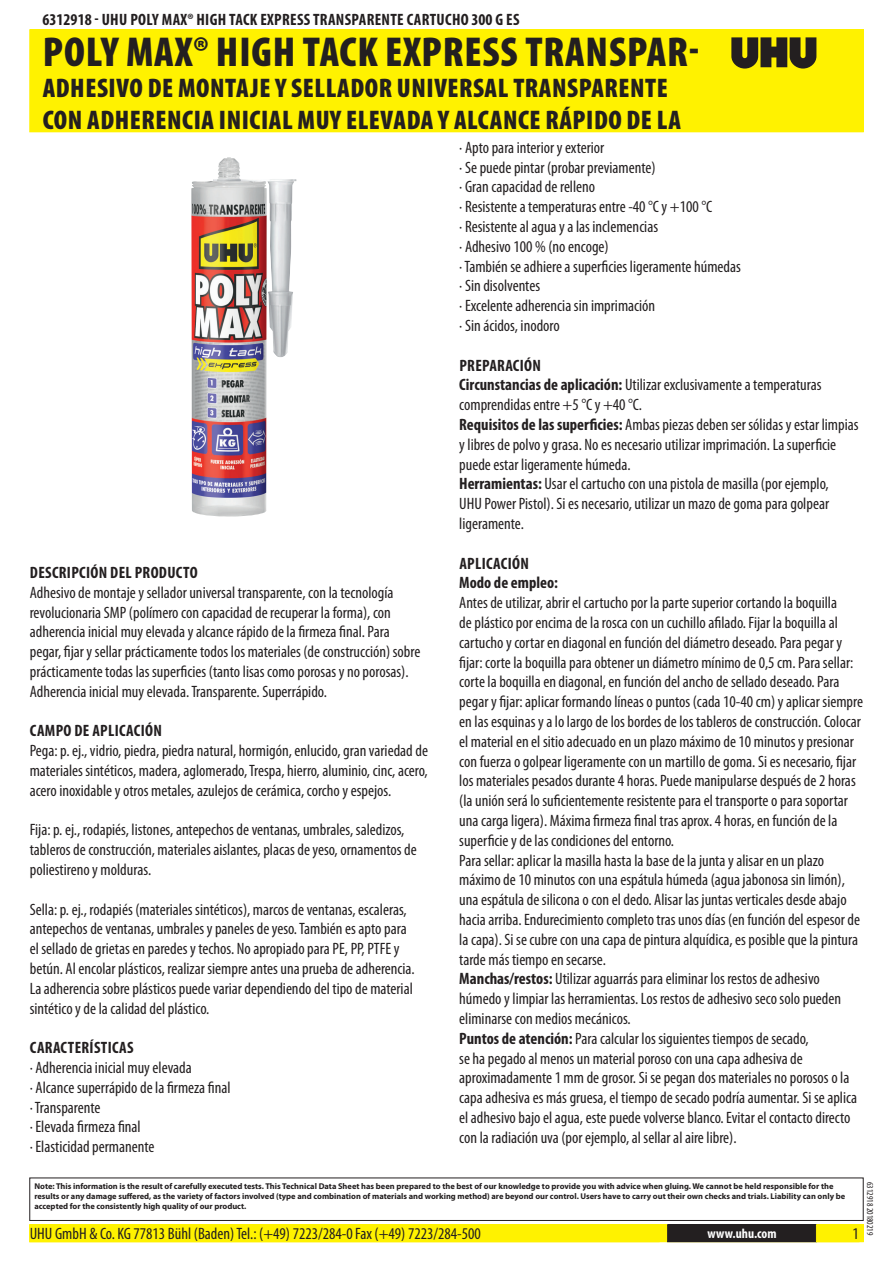
<style>
.page{position:relative;width:893px;height:1263px;background:#fff}
.page>*{position:absolute;margin:0;border:0;box-sizing:border-box;transform-origin:0 0}
.PageHeaderBlack{font:900 condensed 42px "Myriad Pro";letter-spacing:.02em;color:#231f20}
.PageSubheaderBlack{font:900 condensed 27px/32.4px "Myriad Pro";letter-spacing:.02em;color:#231f20}
.Regular{font:condensed 16.5px/19.8px "Myriad Pro";color:#231f20}
.TOCItem{font:700 condensed 16.5px "Myriad Pro";letter-spacing:.02em;color:#231f20}
.ContactDataBlack{font:condensed 16.5px "Myriad Pro";color:#231f20}
.Regular-2{font:700 condensed 16.5px "Myriad Pro";color:#231f20}
.URL{font:700 condensed 13.5px "Myriad Pro";letter-spacing:.015em;color:#fff}
.Revisie{font:condensed 9px "Myriad Pro";color:#231f20}
.Disclaimer{font:700 8.4px/10.1px "Myriad Pro";color:#231f20}
.s1{font-weight:700}
</style>
<div class="page">
<div style="left:30px;top:30px;width:833px;height:102px;background:#fff200"></div>
<svg style="left:731px;top:37px;width:85px;height:32px"></svg>
<div style="left:29px;top:1177px;width:835px;height:44px;border:1px solid #231f20"></div>
<div style="left:30px;top:1225px;width:833px;height:17px;background:#fff200"></div>
<div style="left:29px;top:1224px;width:835px;height:18px;border:1px solid #fff200"></div>
<div style="left:668px;top:1225px;width:148px;height:17px;background:#231f20"></div>
<div style="left:667px;top:1224px;width:150px;height:18px;border:1px solid #231f20"></div>
<img style="left:191px;top:157px;width:106px;height:359px">
<p class="TOCItem" style="left:43px;top:9px;width:478px">6312918 - UHU Poly Max® High Tack Express Transparente Cartucho 300 g ES</p>
<p class="PageHeaderBlack" style="left:43px;top:25px;width:658px">POLY MAX® HIGH TACK EXPRESS TRANSPAR-</p>
<p class="PageSubheaderBlack" style="left:43px;top:71px;width:640px">ADHESIVO DE MONTAJE Y SELLADOR UNIVERSAL TRANSPARENTE<br>CON ADHERENCIA INICIAL MUY ELEVADA Y ALCANCE RÁPIDO DE LA</p>
<p class="TOCItem" style="left:30px;top:562px;width:169px">Descripción del producto</p>
<p class="Regular" style="left:30px;top:582px;width:392px">Adhesivo de montaje y sellador universal transparente, con la tecnología revolucionaria SMP (polímero con capacidad de recuperar la forma), con adherencia inicial muy elevada y alcance rápido de la firmeza final. Para pegar, fijar y sellar prácticamente todos los materiales (de construcción) sobre prácticamente todas las superficies (tanto lisas como porosas y no porosas).<br>Adherencia inicial muy elevada. Transparente. Superrápido.</p>
<p class="TOCItem" style="left:30px;top:720px;width:134px">Campo de aplicación</p>
<p class="Regular" style="left:30px;top:741px;width:400px;text-align:justify">Pega: p. ej., vidrio, piedra, piedra natural, hormigón, enlucido, gran variedad de materiales sintéticos, madera, aglomerado, Trespa, hierro, aluminio, cinc, acero, acero inoxidable y otros metales, azulejos de cerámica, corcho y espejos.</p>
<p class="Regular" style="left:30px;top:820px;width:388px">Fija: p. ej., rodapiés, listones, antepechos de ventanas, umbrales, saledizos, tableros de construcción, materiales aislantes, placas de yeso, ornamentos de poliestireno y molduras.</p>
<p class="Regular" style="left:30px;top:899px;width:387px">Sella: p. ej., rodapiés (materiales sintéticos), marcos de ventanas, escaleras, antepechos de ventanas, umbrales y paneles de yeso. También es apto para el sellado de grietas en paredes y techos. No apropiado para PE, PP, PTFE y betún. Al encolar plásticos, realizar siempre antes una prueba de adherencia.<br>La adherencia sobre plásticos puede variar dependiendo del tipo de material sintético y de la calidad del plástico.</p>
<p class="TOCItem" style="left:30px;top:1037px;width:105px">Caracte rísticas</p>
<p class="Regular" style="left:30px;top:1057px;width:164px">· Adherencia inicial muy elevada</p>
<p class="Regular" style="left:30px;top:1077px;width:202px">· Alcance superrápido de la firmeza final</p>
<p class="Regular" style="left:30px;top:1097px;width:72px">· Transparente</p>
<p class="Regular" style="left:30px;top:1117px;width:112px">· Elevada firmeza final</p>
<p class="Regular" style="left:30px;top:1137px;width:126px">· Elasticidad permanente</p>
<p class="Regular" style="left:459px;top:137px;width:147px">· Apto para interior y exterior</p>
<p class="Regular" style="left:459px;top:157px;width:198px">· Se puede pintar (probar previamente)</p>
<p class="Regular" style="left:459px;top:177px;width:138px">· Gran capacidad de relleno</p>
<p class="Regular" style="left:459px;top:197px;width:254px">· Resistente a temperaturas entre -40 °C y +1 00 °C</p>
<p class="Regular" style="left:459px;top:216px;width:200px">· Resistente al agua y a las inclemencias</p>
<p class="Regular" style="left:459px;top:236px;width:151px">· Adhesivo 1 00 % (no encoge)</p>
<p class="Regular" style="left:459px;top:256px;width:283px">· También se adhiere a superficies ligeramente húmedas</p>
<p class="Regular" style="left:459px;top:276px;width:82px">· Sin disolventes</p>
<p class="Regular" style="left:459px;top:296px;width:197px">· Excelente adherencia sin imprimación</p>
<p class="Regular" style="left:459px;top:315px;width:102px">· Sin ácidos, inodoro</p>
<p class="TOCItem" style="left:459px;top:355px;width:83px">Preparación</p>
<p class="Regular" style="left:459px;top:375px;width:364px"><span class="s1">Circunstancias de aplicación:</span> Utilizar exclusivamente a temperaturas comprendidas entre +5 °C y +40 °C.</p>
<p class="Regular" style="left:459px;top:414px;width:401px"><span class="s1">Requisitos de las superficies:</span> Ambas piezas deben ser sólidas y estar limpias y libres de polvo y grasa. No es necesario utilizar imprimación. La superficie puede estar ligeramente húmeda.</p>
<p class="Regular" style="left:459px;top:474px;width:371px;text-align:justify"><span class="s1">Herramientas:</span> Usar el cartucho con una pistola de masilla (por ejemplo, UHU Power Pistol). Si es necesario, utilizar un mazo de goma para golpear ligeramente.</p>
<p class="TOCItem" style="left:459px;top:553px;width:71px">Aplicación</p>
<p class="Regular-2" style="left:459px;top:572px;width:100px">Modo de empleo:</p>
<p class="Regular" style="left:459px;top:593px;width:405px">Antes de utilizar, abrir el cartucho por la parte superior cortando la boquilla<br>de plástico por encima de la rosca con un cuchillo afilado. Fijar la boquilla al cartucho y cortar en diagonal en función del diámetro deseado. Para pegar y fijar: corte la boquilla para obtener un diámetro mínimo de 0,5 cm. Para sellar: corte la boquilla en diagonal, en función del ancho de sellado deseado. Para pegar y fijar: aplicar formando líneas o puntos (cada 1 0-40 cm) y aplicar siempre en las esquinas y a lo largo de los bordes de los tableros de construcción. Colocar el material en el sitio adecuado en un plazo máximo de 1 0 minutos y presionar con fuerza o golpear ligeramente con un martillo de goma. Si es necesario, fijar los materiales pesados durante 4 horas. Puede manipularse después de 2 horas (la unión será lo suficientemente resistente para el transporte o para soportar una carga ligera). Máxima firmeza final tras aprox. 4 horas, en función de la superficie y de las condiciones del entorno.</p>
<p class="Regular" style="left:459px;top:850px;width:402px">Para sellar: aplicar la masilla hasta la base de la junta y alisar en un plazo máximo de 1 0 minutos con una espátula húmeda (agua jabonosa sin limón), una espátula de silicona o con el dedo. Alisar las juntas verticales desde abajo hacia arriba. Endurecimiento completo tras unos días (en función del espesor de la capa). Si se cubre con una capa de pintura alquídica, es posible que la pintura tarde más tiempo en secarse.</p>
<p class="Regular" style="left:459px;top:969px;width:383px"><span class="s1">Manchas/restos:</span> Utilizar aguarrás para eliminar los restos de adhesivo húmedo y limpiar las herramientas. Los restos de adhesivo seco solo pueden eliminarse con medios mecánicos.</p>
<p class="Regular" style="left:459px;top:1028px;width:399px"><span class="s1">Puntos de atención:</span> Para calcular los siguientes tiempos de secado,<br>se ha pegado al menos un material poroso con una capa adhesiva de aproximadamente 1 mm de grosor. Si se pegan dos materiales no porosos o la capa adhesiva es más gruesa, el tiempo de secado podría aumentar. Si se aplica el adhesivo bajo el agua, este puede volverse blanco. Evitar el contacto directo con la radiación uva (por ejemplo, al sellar al aire libre).</p>
<p class="Disclaimer" style="left:34px;top:1181px;width:812px">Note: This information is the result of carefully executed tests. This Technical Data Sheet has been prepared to the best of our knowledge to provide you with advice when gluing. We cannot be held responsible for the results or any damage suffered, as the variety of factors involved (type and combination of materials and working method) are beyond our control. Users have to carry out their own checks and trials. Liability can only be accepted for the consistently high quality of our product.</p>
<p class="ContactDataBlack" style="left:30px;top:1224px;width:453px">UHU GmbH &amp; Co. KG 7781 3 Bühl (Baden) Tel.: (+49) 7223/284-0 Fax (+49) 7223/284-500</p>
<p class="URL" style="left:707px;top:1225px;width:71px">www.uhu.com</p>
<p class="Revisie" style="left:875px;top:1182px;width:55px;rotate:90deg">631 291 8 201 8021 9</p>
</div>
